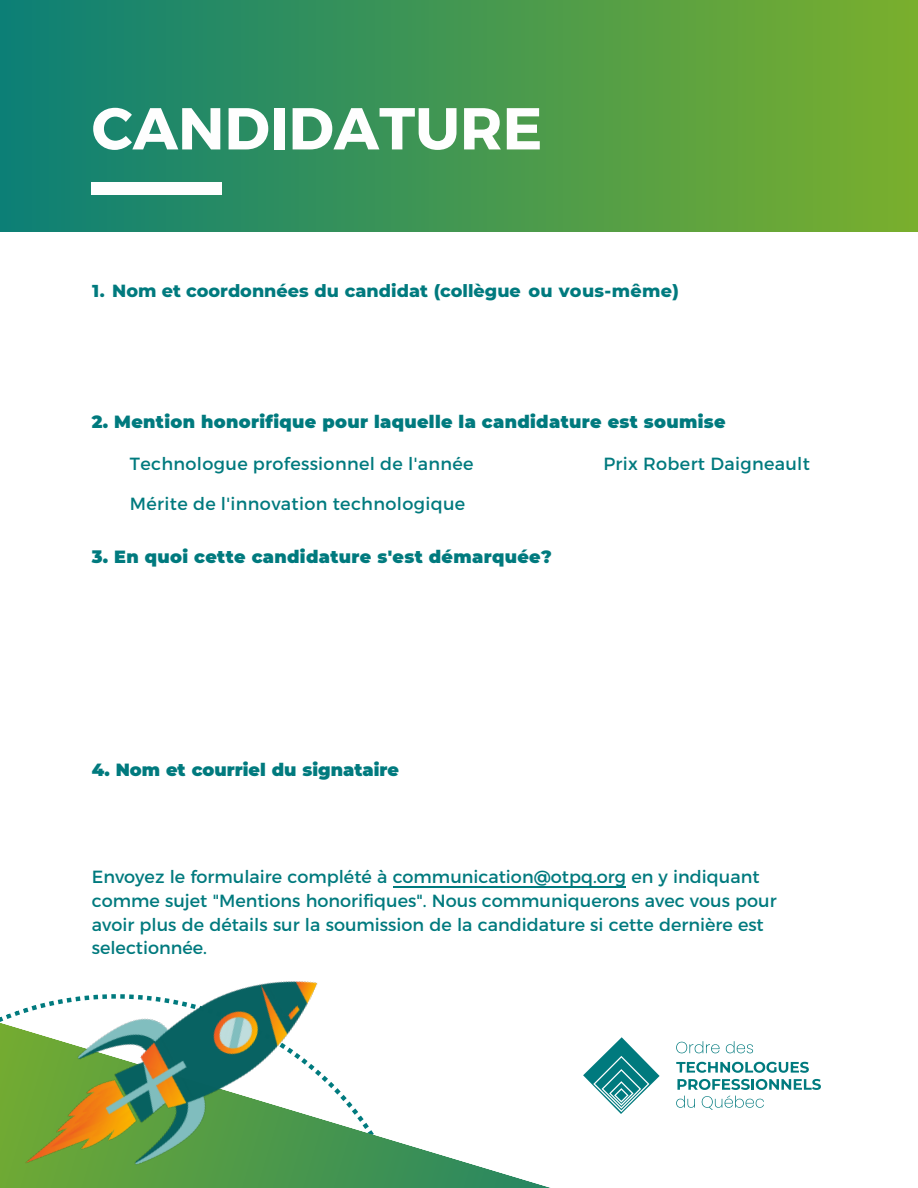
<style>
.page{position:relative;width:918px;height:1188px;background:#fff}
.page>*{position:absolute;margin:0;border:0;box-sizing:border-box;transform-origin:0 0}
.t1{font:700 58.95px "Montserrat";color:#fefefe}
.t2{font:17.55px/23.7px "Montserrat";color:#007a7e}
.t3{font:900 17.55px "Montserrat";letter-spacing:.02em;color:#007a7e}
.t4{font:17.55px "Montserrat";letter-spacing:.02em;color:#007a7e}
.t5{font:800 17.55px "Montserrat";color:#007a7e}
.t6{font:900 17.55px "Montserrat";color:#007a7e}
</style>
<div class="page">
<div style="left:0;top:0;width:918px;height:231px;background:linear-gradient(to right,#0c7f77,#7aaf2c)"></div>
<div style="left:92px;top:183px;width:130px;height:12px;background:#fefefe"></div>
<svg style="left:803px;top:1062px;width:6px;height:11px"></svg>
<svg style="left:803px;top:1079px;width:18px;height:11px"></svg>
<svg style="left:377px;top:1037px;width:426px;height:151px"></svg>
<img style="left:0;top:981px;width:377px;height:207px">
<hr style="left:393px;top:886px;width:233px;height:1px;background:#007a7e">
<h1 class="t1" style="left:92px;top:90px;width:452px">CANDIDATURE</h1>
<p class="t5" style="left:92px;top:280px;width:588px">1. Nom et coordonnées du candidat (collègue ou vous-même)</p>
<p class="t3" style="left:92px;top:411px;width:635px">2. Mention honorifique pour laquelle la candidature est soumise</p>
<p class="t4" style="left:130px;top:452px;width:345px">Technologue professionnel de l'année</p>
<p class="t4" style="left:603px;top:452px;width:208px">Prix Robert Daigneault</p>
<p class="t4" style="left:130px;top:493px;width:337px">Mérite de l'innovation technologique</p>
<p class="t3" style="left:92px;top:546px;width:461px">3. En quoi cette candidature s'est démarquée?</p>
<p class="t6" style="left:92px;top:759px;width:309px">4. Nom et courriel du signataire</p>
<p class="t2" style="left:92px;top:864px;width:686px">Envoyez le formulaire complété à communication@otpq.org en y indiquant comme sujet "Mentions honorifiques". Nous communiquerons avec vous pour avoir plus de détails sur la soumission de la candidature si cette dernière est selectionnée.</p>
</div>
